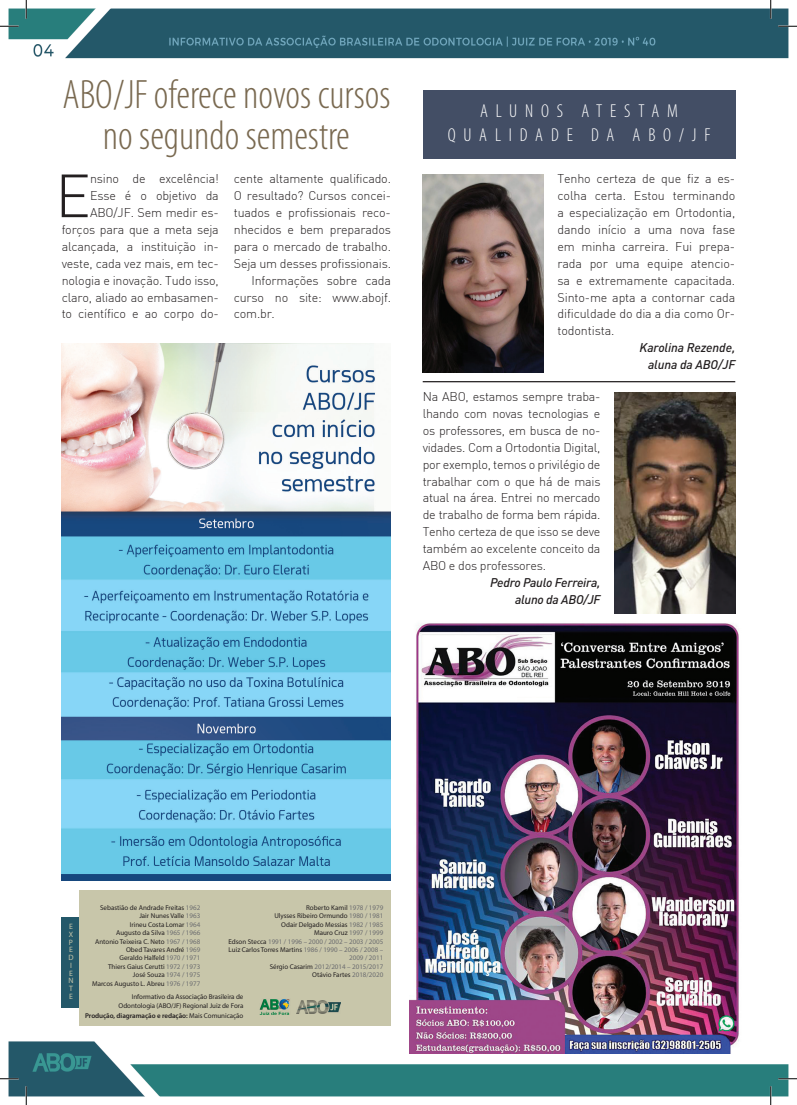
<style>
.page{position:relative;width:797px;height:1105px;background:#fff}
.page>*{position:absolute;margin:0;border:0;box-sizing:border-box;transform-origin:0 0}
.t1{font:300 59.88px "DIN";color:#231f20}
.t2{font:300 condensed 41.25px/41.2px "Myriad Pro";color:#796950;text-align:center}
.t3{font:300 condensed 18.75px/23.8px "Myriad Pro";letter-spacing:.42em;color:#fff;text-align:center}
.t4{font:300 12.5px/16.9px "DIN";letter-spacing:-.015em;color:#231f20;text-align:justify}
.t5{font:italic 500 12.5px/16.9px "DIN";letter-spacing:-.02em;color:#231f20;text-align:right}
.t6{font:7.75px/7.8px "Myriad Pro";color:#c8c6aa}
.t7{font:7px/8.4px "Myriad Pro";color:#231f20;text-align:right}
.t8{font:7px/8.4px "Myriad Pro";color:#6c6d70;text-align:right}
.t9{font:600 7px "Myriad Pro";letter-spacing:-.005em;color:#231f20}
.s1{color:#6c6d70}
.s2{color:#231f20}
.s3{font-weight:400}
</style>
<div class="page">
<img style="left:9px;top:9px;width:779px;height:1087px">
<div style="left:62px;top:917px;width:24px;height:90px;background:#245869"></div>
<div style="left:80px;top:890px;width:311px;height:135px;background:#c8c6aa"></div>
<img style="left:260px;top:999px;width:30px;height:15px">
<img style="left:297px;top:1000px;width:43px;height:14px">
<img style="left:615px;top:392px;width:120px;height:222px">
<img style="left:423px;top:174px;width:120px;height:199px">
<div style="left:423px;top:90px;width:312px;height:68px;background:#434e65"></div>
<img style="left:410px;top:617px;width:335px;height:436px">
<img style="left:62px;top:343px;width:329px;height:537px">
<hr style="left:423px;top:381px;width:312px;height:1px;background:#231f20">
<svg style="left:0;top:25px;width:19px;height:2px"></svg>
<svg style="left:778px;top:25px;width:19px;height:2px"></svg>
<svg style="left:0;top:1078px;width:19px;height:1px"></svg>
<svg style="left:778px;top:1078px;width:19px;height:1px"></svg>
<svg style="left:25px;top:0;width:2px;height:19px"></svg>
<svg style="left:25px;top:1086px;width:2px;height:19px"></svg>
<svg style="left:770px;top:0;width:1px;height:19px"></svg>
<svg style="left:770px;top:1086px;width:1px;height:19px"></svg>
<h2 class="t2" style="left:62px;top:73px;width:329px">ABO/JF oferece novos cursos no segundo semestre</h2>
<p class="t4" style="left:62px;top:170px;width:159px;text-align:right">nsino de excelência!<br>Esse é o objetivo da<br>ABO/JF. Sem medir es&shy;forços para que a meta seja alcançada, a instituição in&shy;veste, cada vez mais, em tec&shy;nologia e inovação. Tudo isso, claro, aliado ao embasamen&shy;to científico e ao corpo do-</p>
<p class="t4" style="left:234px;top:170px;width:159px">cente altamente qualificado.</p>
<h1 class="t1" style="left:55px;top:159px;width:37px">E</h1>
<p class="t4" style="left:234px;top:187px;width:159px">O resultado? Cursos concei-</p>
<p class="t4" style="left:234px;top:204px;width:159px">tuados e profissionais reco-</p>
<p class="t4" style="left:234px;top:221px;width:159px">nhecidos e bem preparados</p>
<p class="t4" style="left:234px;top:238px;width:159px">para o mercado de trabalho.</p>
<p class="t4" style="left:234px;top:255px;width:159px">Seja um desses profissionais.</p>
<p class="t4" style="left:251px;top:272px;width:141px">Informações sobre cada</p>
<p class="t4" style="left:234px;top:288px;width:159px">curso no site: www.abojf.</p>
<p class="t4" style="left:234px;top:305px;width:43px">com.br.</p>
<h3 class="t3" style="left:447px;top:99px;width:264px">ALUNOS ATESTAM<br>QUALIDADE DA ABO/JF</h3>
<p class="t4" style="left:557px;top:170px;width:179px">Tenho certeza de que fiz a es&shy;colha certa. Estou terminando a especialização em Ortodontia, dando início a uma nova fase em minha carreira. Fui prepa&shy;rada por uma equipe atencio&shy;sa e extremamente capacitada.<br>Sinto-me apta a contornar cada dificuldade do dia a dia como Or&shy;todontista.</p>
<p class="t5" style="left:639px;top:339px;width:97px">Karolina Rezende, aluna da ABO/JF</p>
<p class="t4" style="left:423px;top:388px;width:179px">Na ABO, estamos sempre traba&shy;lhando com novas tecnologias e os professores, em busca de no&shy;vidades. Com a Ortodontia Digital, por exemplo, temos o privilégio de trabalhar com o que há de mais atual na área. Entrei no mercado de trabalho de forma bem rápida.<br>Tenho certeza de que isso se deve também ao excelente conceito da ABO e dos professores.</p>
<p class="t5" style="left:490px;top:573px;width:112px">Pedro Paulo Ferreira, aluno da ABO/JF</p>
<p class="t6" style="left:68px;top:922px;width:7px">E<br>X<br>P<br>E<br>D<br>I<br>E<br>N<br>T<br>E</p>
<p class="t7" style="left:92px;top:903px;width:110px">Sebastião de Andrade Freitas <span class="s1">1962<br></span>Jair Nunes Valle <span class="s1">1963<br></span>Irineu Costa Lomar <span class="s1">1964<br></span>Augusto da Silva <span class="s1">1965 / 1966<br></span>Antonio Teixeira C. Neto <span class="s1">1967 / 1968<br></span>Obed Tavares André <span class="s1">1969<br></span>Geraldo Halfeld <span class="s1">1970 / 1971<br></span>Thiers Gaius Cerutti <span class="s1">1972 / 1973<br></span>José Souza <span class="s1">1974 / 1975<br></span>Marcos Augusto L. Abreu <span class="s1">1976 / 1977</span></p>
<p class="t8" style="left:228px;top:903px;width:156px"><span class="s2">Roberto Kamil</span> 1978 / 1979<br><span class="s2">Ulysses Ribeiro Ormundo</span> 1980 / 1981<br><span class="s2">Odair Delgado Messias</span> 1982 / 1985<br><span class="s2">Mauro Cruz</span> 1997 / 1999<br><span class="s2">Edson Stecca</span> 1991 / 1996 – 2000 / 2002 – 2003 / 2005<br><span class="s2">Luiz Carlos Torres Martins</span> 1986 / 1990 – 2006 / 2008 –<br>2009 / 2011<br><span class="s2">Sérgio Casarim</span> 2012/2014 – 2015/2017<br><span class="s2">Otávio Fartes</span> 2018/2020</p>
<p class="t7" style="left:119px;top:993px;width:126px">Informativo da Associação Brasileira de<br>Odontologia (ABO/JF) Regional Juiz de Fora</p>
<p class="t9" style="left:85px;top:1011px;width:160px">Produção, diagramação e redação: <span class="s3">Mais Comunicação</span></p>
</div>
